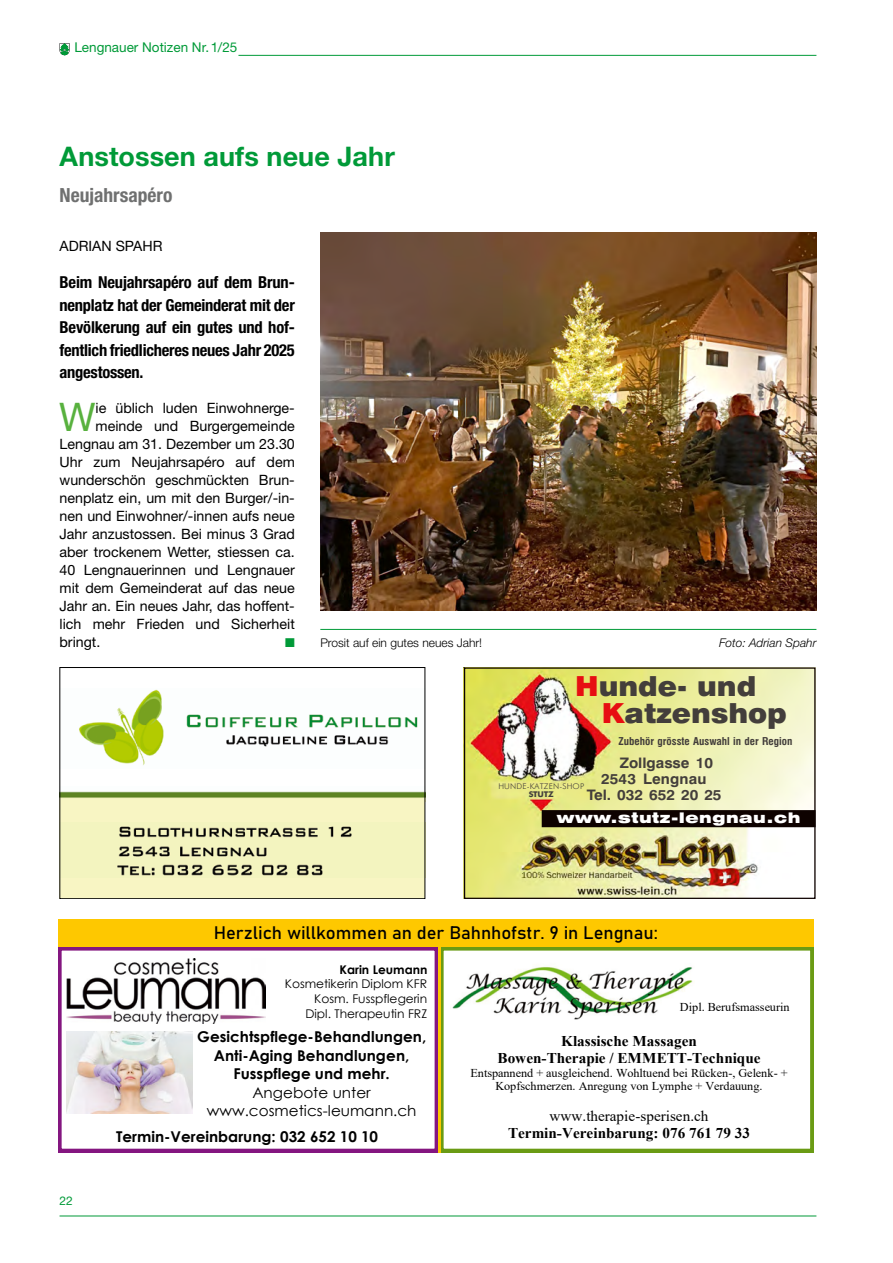
<style>
.page{position:relative;width:893px;height:1263px;background:#fff}
.page>*{position:absolute;margin:0;border:0;box-sizing:border-box;transform-origin:0 0}
._5_Grundtext_Inital{font:39.45px "Helvetica Neue LT Std";color:#58b13e}
.t1{font:27.6px/26.8px "Swis 721 Blk BT";color:#433e3b;scale:1.05 1}
._1_Titel{font:700 27px "Helvetica Neue LT Std";letter-spacing:.005em;color:#009a38}
._2b_Untertitel{font:700 condensed 19.5px "Helvetica Neue LT Std";color:#6f7070}
.t2{font:600 18px "Bahnschrift";color:#000}
._4_Lead{font:700 condensed 16.5px/22.5px "Helvetica Neue LT Std";letter-spacing:-.015em;color:#000;text-align:justify}
.t3{font:700 14.85px/18.5px "Century Gothic";color:#000;text-align:center}
.t4{font:700 14.85px/17.2px "Times New Roman";color:#000;text-align:center}
.t5{font:700 14.55px "Swis 721 BT";color:#433e3b;scale:1.05 1}
.t6{font:14.55px "Swis 721 Blk Ex BT";letter-spacing:.03em;color:#fff;scale:1.05 1}
._5_Grundtext_Inital-2{font:14.25px "Helvetica Neue LT Std";color:#000}
._3_Autor{font:14.25px "Helvetica Neue LT Std";color:#000}
.t7{font:13.5px "Helvetica Neue LT Std";color:#009a38}
._5_Grundtext_Inital-3{font:12.75px "Zapf Dingbats ITC";color:#009a38}
.t8{font:12px/13.8px "Times New Roman";letter-spacing:-.005em;color:#000;text-align:center}
.t9{font:12px/14.7px "Century Gothic";color:#000;text-align:right}
._13_Legende_8_0{font:300 12px "Helvetica Neue LT Std";color:#000}
._13_Legende_8_0-2{font:italic 300 12px "Helvetica Neue LT Std";color:#000}
.t10{font:12px "Helvetica Neue LT Std";color:#009a38}
.t11{font:700 10.5px "Swis 721 Cn BT";color:#433e3b;scale:1.05 1}
.t12{font:7.95px/7.9px "Futura Lt BT";letter-spacing:.015em;color:#433e3b;text-align:center;scale:1.05 1}
.s1{color:#e70e12}
.s2{font-family:"Futura Md BT";font-weight:700}
.s3{font-weight:700}
.s4{font-weight:400}
</style>
<div class="page">
<hr style="left:238px;top:55px;width:578px;height:1px;background:#009a38">
<svg style="left:60px;top:43px;width:10px;height:12px"></svg>
<hr style="left:60px;top:1216px;width:756px;height:1px;background:#009a38">
<img style="left:79px;top:689px;width:339px;height:76px">
<img style="left:62px;top:791px;width:361px;height:8px">
<div style="left:60px;top:799px;width:365px;height:100px;background:#f8f5c3"></div>
<img style="left:117px;top:826px;width:235px;height:50px">
<div style="left:60px;top:667px;width:365px;height:232px;border:1px solid #000"></div>
<img style="left:466px;top:669px;width:348px;height:228px">
<div style="left:542px;top:811px;width:273px;height:15px;background:#0e0200"></div>
<div style="left:542px;top:810px;width:274px;height:17px;border:1px solid #0e0200"></div>
<div style="left:464px;top:667px;width:352px;height:232px;border:1px solid #0e0200"></div>
<hr style="left:320px;top:629px;width:496px;height:1px;background:#009a38">
<img style="left:320px;top:233px;width:496px;height:378px">
<svg style="left:58px;top:919px;width:755px;height:233px"></svg>
<p class="t7" style="left:74px;top:39px;width:164px">Lengnauer Notizen Nr. 1/25</p>
<p class="_1_Titel" style="left:60px;top:140px;width:337px">Anstossen aufs neue Jahr</p>
<p class="_2b_Untertitel" style="left:60px;top:183px;width:114px">Neujahrsapéro</p>
<p class="_3_Autor" style="left:60px;top:237px;width:104px">ADRIAN SPAHR</p>
<p class="_4_Lead" style="left:60px;top:271px;width:237px">Beim Neujahrsapéro auf dem Brun&shy;nenplatz hat der Gemeinderat mit der Bevölkerung auf ein gutes und hof&shy;fentlich friedlicheres neues Jahr 2025 angestossen.</p>
<p class="_5_Grundtext_Inital" style="left:59px;top:393px;width:38px">W</p>
<p class="_5_Grundtext_Inital-2" style="left:96px;top:399px;width:201px">ie üblich luden Einwohnerge-</p>
<p class="_5_Grundtext_Inital-2" style="left:96px;top:417px;width:201px">meinde und Burgergemeinde</p>
<p class="_5_Grundtext_Inital-2" style="left:60px;top:435px;width:237px">Lengnau am 31. Dezember um 23.30</p>
<p class="_5_Grundtext_Inital-2" style="left:60px;top:453px;width:237px">Uhr zum Neujahrsapéro auf dem</p>
<p class="_5_Grundtext_Inital-2" style="left:60px;top:471px;width:237px">wunderschön geschmückten Brun-</p>
<p class="_5_Grundtext_Inital-2" style="left:60px;top:489px;width:237px">nenplatz ein, um mit den Burger/-in-</p>
<p class="_5_Grundtext_Inital-2" style="left:60px;top:507px;width:237px">nen und Einwohner/-innen aufs neue</p>
<p class="_5_Grundtext_Inital-2" style="left:60px;top:525px;width:237px">Jahr anzustossen. Bei minus 3 Grad</p>
<p class="_5_Grundtext_Inital-2" style="left:60px;top:543px;width:237px">aber trockenem Wetter, stiessen ca.</p>
<p class="_5_Grundtext_Inital-2" style="left:60px;top:561px;width:237px">40 Lengnauerinnen und Lengnauer</p>
<p class="_5_Grundtext_Inital-2" style="left:60px;top:579px;width:237px">mit dem Gemeinderat auf das neue</p>
<p class="_5_Grundtext_Inital-2" style="left:60px;top:597px;width:237px">Jahr an. Ein neues Jahr, das hoffent-</p>
<p class="_5_Grundtext_Inital-2" style="left:60px;top:615px;width:237px">lich mehr Frieden und Sicherheit</p>
<p class="_5_Grundtext_Inital-2" style="left:60px;top:633px;width:42px">bringt.</p>
<p class="_5_Grundtext_Inital-3" style="left:285px;top:636px;width:11px">■</p>
<p class="_13_Legende_8_0" style="left:320px;top:635px;width:163px">Prosit auf ein gutes neues Jahr!</p>
<p class="_13_Legende_8_0-2" style="left:719px;top:635px;width:99px">Foto: Adrian Spahr</p>
<p class="t1" style="left:602px;top:672px;width:178px;text-indent:-26px"><span class="s1">H</span>unde- und<br><span class="s1">K</span>atzenshop</p>
<p class="t11" style="left:619px;top:735px;width:167px">Zubehör grösste Auswahl in der Region</p>
<p class="t5" style="left:620px;top:754px;width:90px">Zollgasse 10</p>
<p class="t12" style="left:498px;top:782px;width:83px">HUNDE-KATZEN-SHOP<br><span class="s2">STUTZ</span></p>
<p class="t5" style="left:601px;top:770px;width:102px">2543 Lengnau</p>
<p class="t6" style="left:557px;top:809px;width:233px">www.stutz-lengnau.ch</p>
<p class="t5" style="left:587px;top:786px;width:130px">Tel. 032 652 20 25</p>
<p class="t2" style="left:214px;top:922px;width:446px">Herzlich willkommen an der Bahnhofstr. 9 in Lengnau:</p>
<p class="t10" style="left:60px;top:1193px;width:15px">22</p>
<p class="t9" style="left:285px;top:962px;width:144px"><span class="s3">Karin Leumann<br></span>Kosmetikerin Diplom KFR<br>Kosm. Fusspflegerin<br>Dipl. Therapeutin FRZ</p>
<p class="t3" style="left:197px;top:1027px;width:230px">Gesichtspflege-Behandlungen,<br>Anti-Aging Behandlungen,<br>Fusspflege und mehr.<br><span class="s4">Angebote unter www.cosmetics-leumann.ch</span></p>
<p class="t3" style="left:116px;top:1126px;width:263px">Termin-Vereinbarung: 032 652 10 10</p>
<p class="t8" style="left:680px;top:999px;width:111px">Dipl. Berufsmasseurin</p>
<p class="t4" style="left:498px;top:1031px;width:264px">Klassische Massagen<br>Bowen-Therapie / EMMETT-Technique</p>
<p class="t8" style="left:470px;top:1065px;width:319px">Entspannend + ausgleichend. Wohltuend bei Rücken-, Gelenk- +<br>Kopfschmerzen. Anregung von Lymphe + Verdauung.</p>
<p class="t4" style="left:508px;top:1106px;width:243px"><span class="s4">www.therapie-sperisen.ch<br></span>Termin-Vereinbarung: 076 761 79 33</p>
</div>
